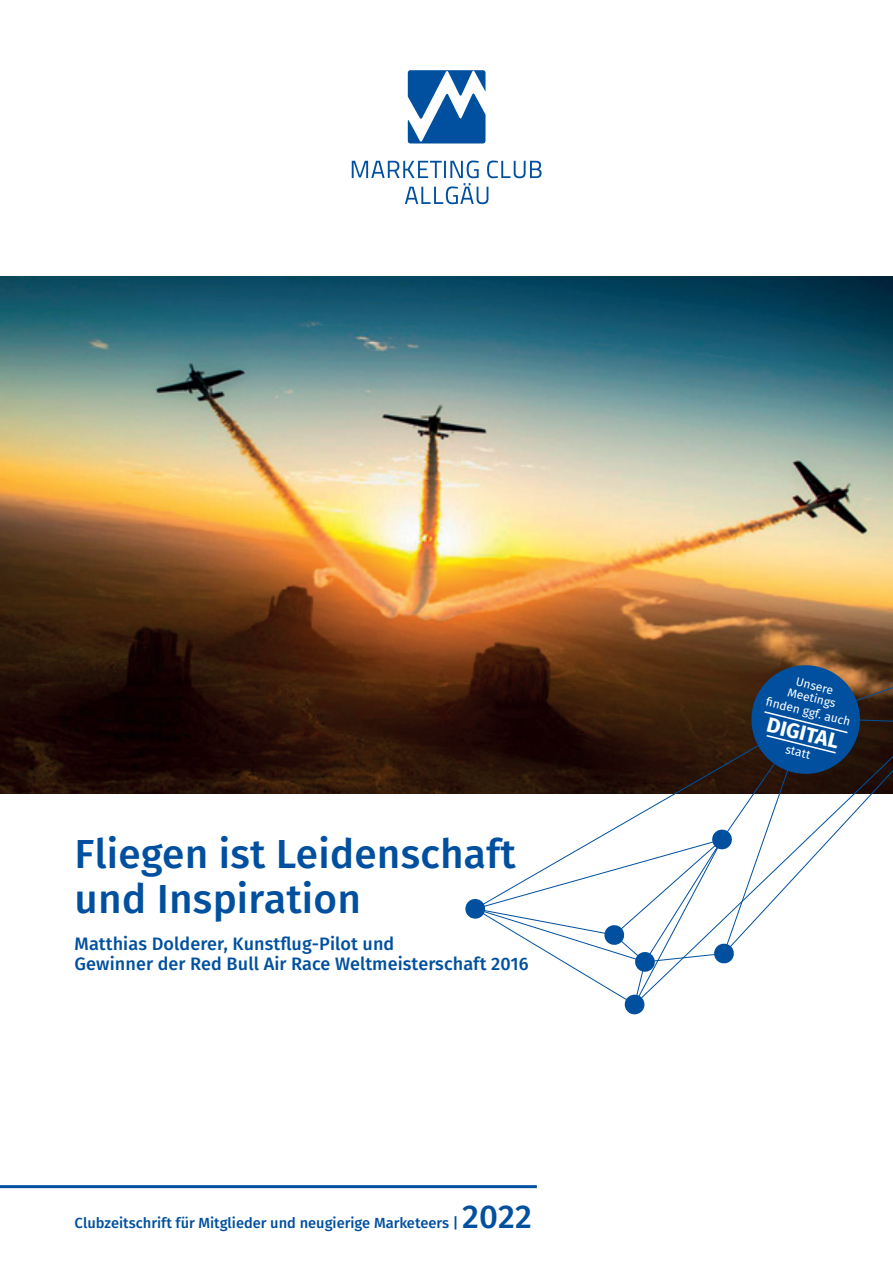
<style>
.page{position:relative;width:893px;height:1263px;background:#fff}
.page>*{position:absolute;margin:0;border:0;box-sizing:border-box;transform-origin:0 0}
.t1{font:40.5px/45px "Fira Sans OT Medium";letter-spacing:.005em;color:#01509f}
.t2{font:33px "Fira Sans OT Medium";color:#01509f}
.t3{font:700 21px "Fira Sans OT";color:#fff}
.t4{font:18px/20px "Fira Sans OT Medium";letter-spacing:.005em;color:#01509f}
.t5{font:14.7px "Fira Sans OT Medium";color:#01509f}
.t6{font:12px/12px "Fira Sans OT";color:#fff;text-align:center}
</style>
<div class="page">
<img style="left:0;top:277px;width:893px;height:516px">
<hr style="left:0;top:1185px;width:537px;height:3px;background:#01509f">
<svg style="left:408px;top:70px;width:77px;height:73px"></svg>
<svg style="left:352px;top:161px;width:190px;height:43px"></svg>
<svg style="left:474px;top:647px;width:419px;height:153px"></svg>
<svg style="left:464px;top:658px;width:403px;height:357px"></svg>
<h1 class="t1" style="left:75px;top:834px;width:443px">Fliegen ist Leidenschaft und Inspiration</h1>
<p class="t4" style="left:75px;top:935px;width:455px">Matthias Dolderer, Kunstflug-Pilot und<br>Gewinner der Red Bull Air Race Weltmeisterschaft 2016</p>
<p class="t5" style="left:75px;top:1213px;width:385px">Clubzeitschrift für Mitglieder und neugierige Marketeers |</p>
<h2 class="t2" style="left:462px;top:1194px;width:71px">2022</h2>
<p class="t6" style="left:792px;top:675px;width:51px;rotate:14deg">Unsere<br>Meetings</p>
<p class="t6" style="left:767px;top:696px;width:88px;rotate:14deg">fi nden ggf. auch</p>
<p class="t3" style="left:771px;top:710px;width:75px;rotate:14deg">DIGITAL</p>
<p class="t6" style="left:787px;top:744px;width:27px;rotate:14deg">statt</p>
</div>
